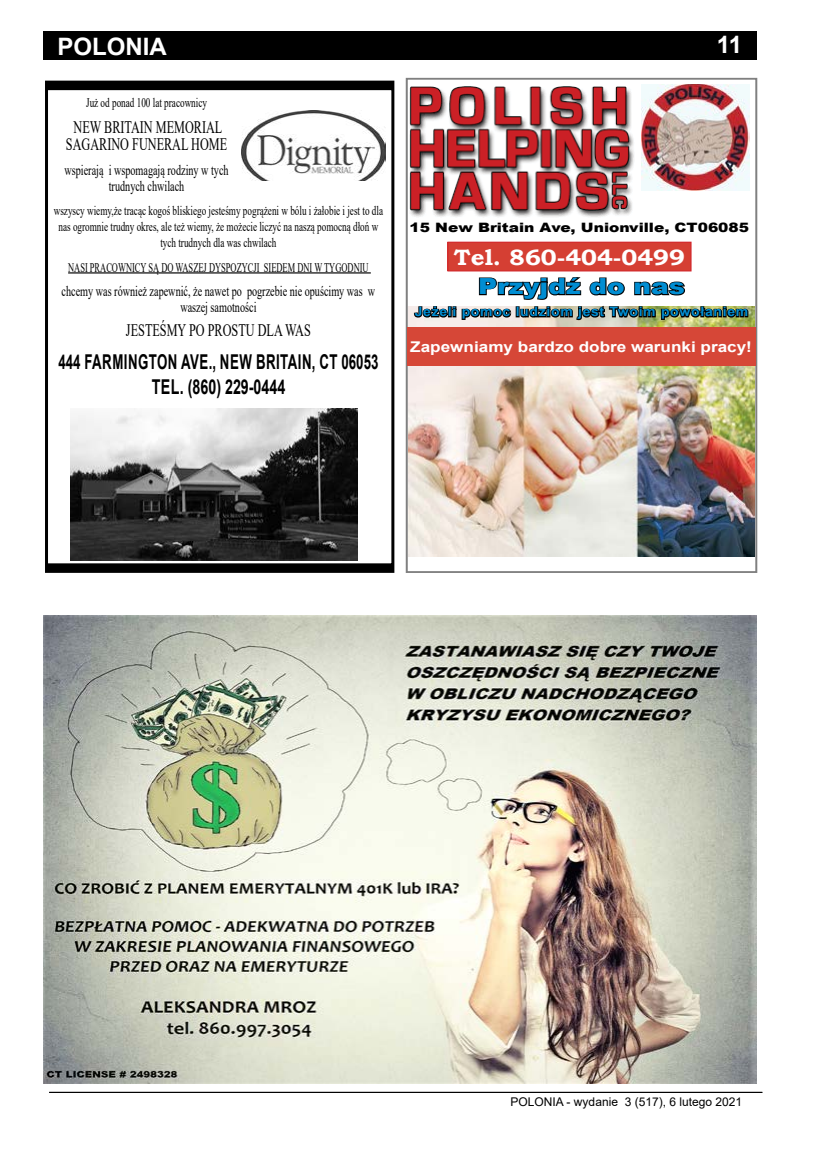
<style>
.page{position:relative;width:814px;height:1150px;background:#fff}
.page>*{position:absolute;margin:0;border:0;box-sizing:border-box;transform-origin:0 0}
.t1{font:700 24px "Arial";color:#fff}
.t2{font:700 22.2px "Bookman Old Style";color:#fff;scale:1.08 1}
.t3{font:900 22.2px "Arial";color:#008dd2;scale:1.19 1}
.t4{font:700 20.4px/24.5px "Arial";letter-spacing:.035em;color:#000;text-align:center;scale:.65 1}
.t5{font:17.5px/17.5px "Times New Roman";color:#000;text-align:center;scale:.7 1}
.t6{font:700 14.8px "Arial";color:#fff;scale:1.16 1}
.t7{font:14.6px/16.1px "Times New Roman";color:#000;text-align:center;scale:.7 1}
.t8{font:13.1px/16.1px "Times New Roman";color:#000;text-align:center;scale:.7 1}
.t9{font:13.1px "Times New Roman";color:#000;scale:.64 1}
.t10{font:700 12.9px "Arial";letter-spacing:.05em;color:#008dd2;scale:1.08 1}
.t11{font:900 12.9px "Arial";color:#000;scale:1.19 1}
.t12{font:12px "Arial";color:#000}
</style>
<div class="page">
<div style="left:43px;top:32px;width:713px;height:28px;background:#000"></div>
<hr style="left:49px;top:1092px;width:713px;height:1px;background:#000">
<img style="left:43px;top:615px;width:713px;height:468px">
<div style="left:44px;top:83px;width:351px;height:488px;border:5px solid #000"></div>
<hr style="left:68px;top:273px;width:303px;height:1px;background:#000">
<img style="left:70px;top:409px;width:287px;height:151px">
<img style="left:242px;top:110px;width:143px;height:71px">
<div style="left:406px;top:78px;width:351px;height:495px;border:2px solid #808080"></div>
<div style="left:448px;top:242px;width:243px;height:29px;background:#d53f33"></div>
<div style="left:447px;top:242px;width:244px;height:29px;border:1px solid #d2232a"></div>
<img style="left:409px;top:86px;width:225px;height:131px">
<img style="left:641px;top:84px;width:108px;height:107px">
<img style="left:409px;top:307px;width:345px;height:249px">
<svg style="left:413px;top:277px;width:336px;height:44px"></svg>
<div style="left:407px;top:327px;width:348px;height:38px;background:#d64737"></div>
<h1 class="t1" style="left:57px;top:29px;width:111px">POLONIA</h1>
<h1 class="t1" style="left:716px;top:27px;width:27px">11</h1>
<p class="t8" style="left:86px;top:94px;width:174px">Już od ponad 100 lat pracownicy</p>
<h3 class="t5" style="left:66px;top:118px;width:232px">NEW BRITAIN MEMORIAL<br>SAGARINO FUNERAL HOME</h3>
<p class="t7" style="left:64px;top:161px;width:236px">wspierają i wspomagają rodziny w tych trudnych chwilach</p>
<p class="t8" style="left:54px;top:202px;width:472px">wszyscy wiemy,że tracąc kogoś bliskiego jesteśmy pogrążeni w bólu i żałobie i jest to dla nas ogromnie trudny okres, ale też wiemy, że możecie liczyć na naszą pomocną dłoń w tych trudnych dla was chwilach</p>
<p class="t9" style="left:68px;top:258px;width:471px">NASI PRACOWNICY SĄ DO WASZEJ DYSPOZYCJI SIEDEM DNI W TYGODNIU</p>
<p class="t7" style="left:62px;top:282px;width:449px">chcemy was również zapewnić, że nawet po pogrzebie nie opuścimy was w waszej samotności</p>
<h3 class="t5" style="left:126px;top:321px;width:265px">JESTEŚMY PO PROSTU DLA WAS</h3>
<h3 class="t4" style="left:58px;top:350px;width:494px">444 FARMINGTON AVE., NEW BRITAIN, CT 06053<br>TEL. (860) 229-0444</h3>
<p class="t11" style="left:409px;top:218px;width:287px">15 New Britain Ave, Unionville, CT06085</p>
<h2 class="t2" style="left:454px;top:241px;width:215px">Tel. 860-404-0499</h2>
<h2 class="t3" style="left:478px;top:270px;width:175px">Przyjdź do nas</h2>
<p class="t10" style="left:415px;top:303px;width:310px">Jeżeli pomoc ludziom jest Twoim powołaniem</p>
<p class="t6" style="left:410px;top:336px;width:296px">Zapewniamy bardzo dobre warunki pracy!</p>
<p class="t12" style="left:510px;top:1093px;width:233px">POLONIA - wydanie 3 (517), 6 lutego 2021</p>
</div>
